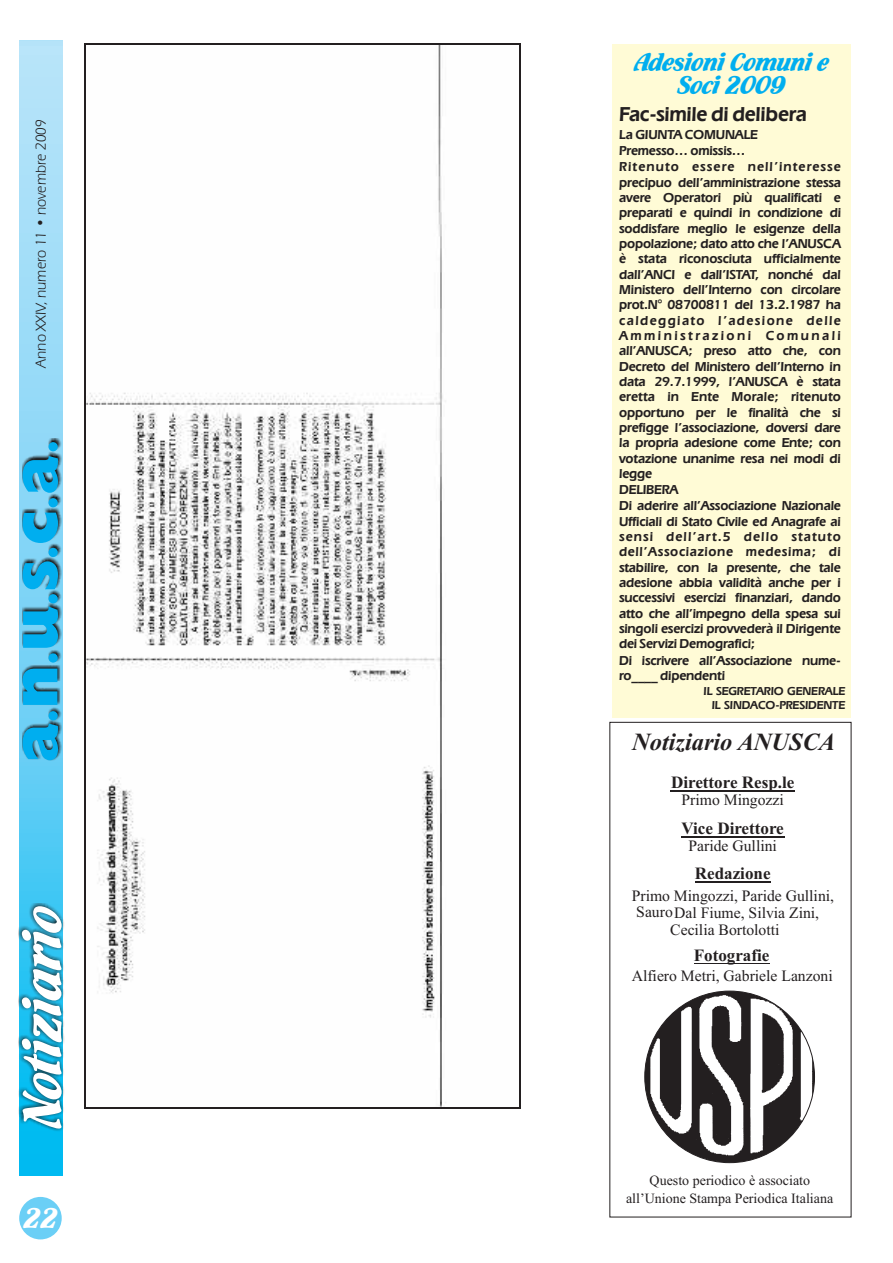
<style>
.page{position:relative;width:893px;height:1263px;background:#fff}
.page>*{position:absolute;margin:0;border:0;box-sizing:border-box;transform-origin:0 0}
.t1{font:57.6px "Flamenco D";color:#fff}
.t2{font:30px "Flamenco D";color:#fff}
.t3{font:27px/23.2px "Flamenco D";letter-spacing:-.01em;color:#00aeef;text-align:center}
.t4{font:italic 700 24.6px "Times New Roman";color:#231f20}
.t5{font:700 21px "Eras IT Cby BT";letter-spacing:-.015em;color:#231f20}
.t6{font:700 17.25px "Times New Roman";color:#231f20}
.t7{font:15.9px "Times New Roman";color:#231f20}
.t8{font:15px "Eras IT Cby BT";color:#231f20}
.t9{font:14.1px/18px "Times New Roman";color:#231f20;text-align:center}
.t10{font:700 13.5px/15.5px "Eras IT Cby BT";letter-spacing:-.015em;color:#231f20}
.t11{font:700 12px/14.4px "Eras IT Cby BT";letter-spacing:-.015em;color:#231f20;text-align:right}
</style>
<div class="page">
<div style="left:19px;top:1197px;width:43px;height:42px;background:#6bcff6;border-radius:50%"></div>
<svg style="left:19px;top:41px;width:44px;height:1134px;background:#83d6f6"></svg>
<img style="left:19px;top:903px;width:46px;height:228px">
<img style="left:23px;top:438px;width:39px;height:322px">
<div style="left:48px;top:711px;width:10px;height:9px;background:#00aeef;border-radius:50%"></div>
<svg style="left:23px;top:668px;width:34px;height:37px"></svg>
<svg style="left:48px;top:653px;width:10px;height:10px"></svg>
<svg style="left:23px;top:606px;width:35px;height:42px"></svg>
<div style="left:48px;top:594px;width:10px;height:9px;background:#00aeef;border-radius:50%"></div>
<svg style="left:23px;top:561px;width:35px;height:28px"></svg>
<div style="left:48px;top:548px;width:10px;height:9px;background:#00aeef;border-radius:50%"></div>
<svg style="left:23px;top:513px;width:35px;height:30px"></svg>
<div style="left:48px;top:498px;width:10px;height:9px;background:#00aeef;border-radius:50%"></div>
<div style="left:48px;top:442px;width:10px;height:9px;background:#00aeef;border-radius:50%"></div>
<svg style="left:23px;top:723px;width:35px;height:37px"></svg>
<svg style="left:23px;top:456px;width:35px;height:37px"></svg>
<img style="left:86px;top:45px;width:357px;height:1062px">
<hr style="left:85px;top:44px;width:1px;height:1065px;background:#231f20">
<hr style="left:519px;top:44px;width:1px;height:1065px;background:#231f20">
<hr style="left:85px;top:44px;width:435px;height:1px;background:#231f20">
<hr style="left:85px;top:1107px;width:435px;height:2px;background:#231f20">
<div style="left:612px;top:45px;width:239px;height:673px;background:#fffbd6"></div>
<hr style="left:670px;top:790px;width:124px;height:2px;background:#231f20">
<hr style="left:681px;top:836px;width:103px;height:1px;background:#231f20">
<hr style="left:694px;top:963px;width:75px;height:1px;background:#231f20">
<hr style="left:695px;top:881px;width:75px;height:1px;background:#231f20">
<img style="left:645px;top:991px;width:169px;height:172px;border-radius:50%">
<p class="t8" style="left:35px;top:368px;width:250px;rotate:-90deg">Anno XXIV, numero 11 • novembre 2009</p>
<h1 class="t1" style="left:14px;top:1127px;width:225px;rotate:-90deg">Notiziario</h1>
<h2 class="t2" style="left:24px;top:1203px;width:36px">22</h2>
<h3 class="t3" style="left:635px;top:50px;width:195px">Adesioni Comuni e<br>Soci 2009</h3>
<h3 class="t5" style="left:619px;top:105px;width:189px">Fac-simile di delibera</h3>
<p class="t10" style="left:619px;top:128px;width:223px">La GIUNTA COMUNALE<br>Premesso… omissis…<br>Ritenuto essere nell’interesse precipuo dell’amministrazione stessa avere Operatori più qualificati e preparati e quindi in condizione di soddisfare meglio le esigenze della popolazione; dato atto che l’ANUSCA è stata riconosciuta ufficialmente dall’ANCI e dall’ISTAT, nonché dal<br>Ministero dell’Interno con circolare prot.N° 08700811 del 13.2.1987 ha caldeggiato l’adesione delle<br>Amministrazioni Comunali all’ANUSCA; preso atto che, con<br>Decreto del Ministero dell’Interno in data 29.7.1999, l’ANUSCA è stata eretta in Ente Morale; ritenuto opportuno per le finalità che si prefigge l’associazione, doversi dare la propria adesione come Ente; con votazione unanime resa nei modi di legge<br>DELIBERA<br>Di aderire all’Associazione Nazionale<br>Ufficiali di Stato Civile ed Anagrafe ai sensi dell’art.5 dello statuto dell’Associazione medesima; di stabilire, con la presente, che tale adesione abbia validità anche per i successivi esercizi finanziari, dando atto che all’impegno della spesa sui singoli esercizi provvederà il Dirigente dei Servizi Demografici;<br>Di iscrivere all’Associazione nume&shy;ro____ dipendenti</p>
<p class="t11" style="left:703px;top:684px;width:143px">IL SEGRETARIO GENERALE<br>IL SINDACO-PRESIDENTE</p>
<h3 class="t4" style="left:632px;top:733px;width:204px">Notiziario ANUSCA</h3>
<p class="t6" style="left:671px;top:776px;width:125px">Direttore Resp.le</p>
<p class="t7" style="left:682px;top:794px;width:104px">Primo Mingozzi</p>
<p class="t6" style="left:682px;top:822px;width:104px">Vice Direttore</p>
<p class="t7" style="left:688px;top:840px;width:90px">Paride Gullini</p>
<p class="t6" style="left:695px;top:867px;width:77px">Redazione</p>
<p class="t7" style="left:632px;top:890px;width:204px">Primo Mingozzi, Paride Gullini,</p>
<p class="t7" style="left:636px;top:906px;width:184px">SauroDal Fiume, Silvia Zini,</p>
<p class="t7" style="left:670px;top:924px;width:111px">Cecilia Bortolotti</p>
<p class="t7" style="left:632px;top:970px;width:202px">Alfiero Metri, Gabriele Lanzoni</p>
<p class="t6" style="left:694px;top:949px;width:77px">Fotografie</p>
<p class="t9" style="left:626px;top:1172px;width:209px">Questo periodico è associato all’Unione Stampa Periodica Italiana</p>
</div>
